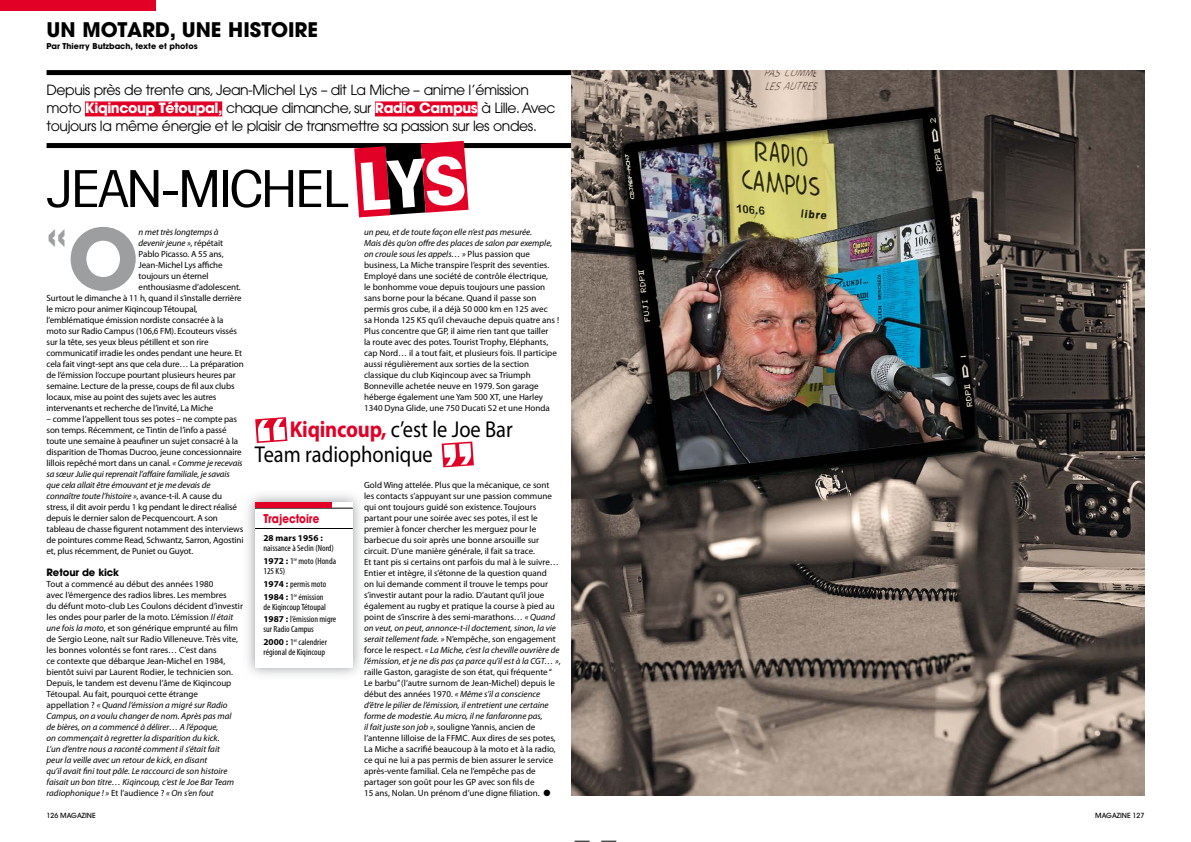
<style>
.page{position:relative;width:1191px;height:842px;background:#fff}
.page>*{position:absolute;margin:0;border:0;box-sizing:border-box;transform-origin:0 0}
.t1{font:condensed 51px "Avant Garde";letter-spacing:-.04em;color:#000;scale:1.18 1}
.t2{font:700 48.3px "Avant Garde";color:#9c9e9f}
.t3{font:23px/25px "Myriad Pro";color:#000;scale:.89 1}
.t4{font:700 20px "Avant Garde";color:#000}
.t5{font:14px/18px "Avant Garde";letter-spacing:-.03em;color:#000}
.t6{font:700 12px "Avant Garde";color:#e20026;scale:.85 1}
.t7{font:700 10px "Avant Garde";letter-spacing:-.01em;color:#000}
.t8{font:9px/11px "Myriad Pro";color:#000}
.t9{font:condensed 9px/12.8px "Myriad Pro";color:#000}
.t10{font:italic 9px "Myriad Pro";letter-spacing:-.01em;color:#000}
.t11{font:700 9px "Myriad Pro";color:#000}
.t12{font:700 8px "Avant Garde";color:#000}
.t13{font:500 7px "Avant Garde";color:#000}
.s1{font-weight:700;color:#fff}
.s2{font-size:83.3px}
.s3{font-style:normal}
.s4{font-style:italic}
.s5{font-weight:700;color:#e20026}
.s6{font-weight:700;font-stretch:normal}
</style>
<div class="page">
<div style="left:47px;top:70px;width:548px;height:5px;background:#000"></div>
<div style="left:47px;top:143px;width:548px;height:5px;background:#000"></div>
<svg style="left:255px;top:417px;width:32px;height:26px"></svg>
<hr style="left:255px;top:508px;width:98px;height:1px;background:#000">
<hr style="left:255px;top:528px;width:98px;height:1px;background:#000">
<div style="left:85px;top:101px;width:137px;height:15px;background:#e20026"></div>
<div style="left:375px;top:101px;width:102px;height:15px;background:#ef7387"></div>
<div style="left:0;top:0;width:156px;height:11px;background:#e20026"></div>
<img style="left:571px;top:70px;width:10px;height:726px">
<svg style="left:442px;top:441px;width:32px;height:26px"></svg>
<div style="left:255px;top:502px;width:76px;height:6px;background:#e20026"></div>
<img style="left:581px;top:70px;width:563px;height:726px">
<svg style="left:574px;top:840px;width:42px;height:2px"></svg>
<svg style="left:283px;top:102px;width:257px;height:116px"></svg>
<h3 class="t4" style="left:47px;top:16px;width:273px">UN MOTARD, UNE HISTOIRE</h3>
<p class="t12" style="left:47px;top:41px;width:153px">Par Thierry Butzbach, texte et photos</p>
<h3 class="t5" style="left:47px;top:81px;width:510px">Depuis près de trente ans, Jean-Michel Lys – dit La Miche – anime l’émission moto <span class="s1">Kiqincoup Tétoupal,</span> chaque dimanche, sur <span class="s1">Radio Campus</span> à Lille. Avec toujours la même énergie et le plaisir de transmettre sa passion sur les ondes.</h3>
<h1 class="t1" style="left:47px;top:157px;width:258px">JEAN-MICHEL</h1>
<h2 class="t2" style="left:47px;top:203px;width:94px">«<span class="s2">O</span></h2>
<p class="t10" style="left:139px;top:226px;width:81px">n met très longtemps à</p>
<p class="t10" style="left:139px;top:237px;width:86px">devenir jeune »<span class="s3">, répétait</span></p>
<p class="t8" style="left:139px;top:248px;width:86px">Pablo Picasso. A 55 ans,</p>
<p class="t8" style="left:139px;top:259px;width:86px">Jean-Michel Lys affiche</p>
<p class="t8" style="left:139px;top:270px;width:72px">toujours un éternel</p>
<p class="t8" style="left:139px;top:281px;width:104px">enthousiasme d’adolescent.</p>
<p class="t8" style="left:47px;top:292px;width:196px">Surtout le dimanche à 11 h, quand il s’installe derrière</p>
<p class="t8" style="left:47px;top:303px;width:152px">le micro pour animer Kiqincoup Tétoupal,</p>
<p class="t8" style="left:47px;top:314px;width:178px">l’emblématique émission nordiste consacrée à la</p>
<p class="t8" style="left:47px;top:325px;width:192px">moto sur Radio Campus (106,6 FM). Ecouteurs vissés</p>
<p class="t8" style="left:47px;top:336px;width:163px">sur la tête, ses yeux bleus pétillent et son rire</p>
<p class="t8" style="left:47px;top:347px;width:197px">communicatif irradie les ondes pendant une heure. Et</p>
<p class="t8" style="left:47px;top:358px;width:199px">cela fait vingt-sept ans que cela dure… La préparation</p>
<p class="t8" style="left:47px;top:369px;width:191px">de l’émission l’occupe pourtant plusieurs heures par</p>
<p class="t8" style="left:47px;top:380px;width:190px">semaine. Lecture de la presse, coups de fil aux clubs</p>
<p class="t8" style="left:47px;top:391px;width:171px">locaux, mise au point des sujets avec les autres</p>
<p class="t8" style="left:47px;top:402px;width:168px">intervenants et recherche de l’invité, La Miche</p>
<p class="t8" style="left:47px;top:413px;width:198px">– comme l’appellent tous ses potes – ne compte pas son temps. Récemment, ce Tintin de l’info a passé toute une semaine à peaufiner un sujet consacré à la disparition de Thomas Ducroo, jeune concessionnaire lillois repêché mort dans un canal. <span class="s4">« Comme je recevais sa sœur Julie qui reprenait l’affaire familiale, je savais que cela allait être émouvant et je me devais de connaître toute l’histoire »</span>, avance-t-il. A cause du stress, il dit avoir perdu 1 kg pendant le direct réalisé depuis le dernier salon de Pecquencourt. A son tableau de chasse figurent notamment des interviews de pointures comme Read, Schwantz, Sarron, Agostini et, plus récemment, de Puniet ou Guyot.</p>
<p class="t7" style="left:47px;top:566px;width:74px">Retour de kick</p>
<p class="t8" style="left:47px;top:578px;width:198px">Tout a commencé au début des années 1980<br>avec l’émergence des radios libres. Les membres<br>du défunt moto-club Les Coulons décident d’investir les ondes pour parler de la moto. L’émission <span class="s4">Il était une fois la moto</span>, et son générique emprunté au film de Sergio Leone, naît sur Radio Villeneuve. Très vite, les bonnes volontés se font rares… C’est dans<br>ce contexte que débarque Jean-Michel en 1984, bientôt suivi par Laurent Rodier, le technicien son.<br>Depuis, le tandem est devenu l’âme de Kiqincoup Tétoupal. Au fait, pourquoi cette étrange appellation ? <span class="s4">« Quand l’émission a migré sur Radio Campus, on a voulu changer de nom. Après pas mal<br>de bières, on a commencé à délirer… A l’époque,<br>on commençait à regretter la disparition du kick.<br>L’un d’entre nous a raconté comment il s’était fait<br>peur la veille avec un retour de kick, en disant<br>qu’il avait fini tout pâle. Le raccourci de son histoire faisait un bon titre… Kiqincoup, c’est le Joe Bar Team radiophonique ! »</span> Et l’audience ? <span class="s4">« On s’en fout</span></p>
<p class="t13" style="left:47px;top:811px;width:51px">126 MAGAZINE</p>
<p class="t8" style="left:364px;top:226px;width:196px"><span class="s4">un peu, et de toute façon elle n’est pas mesurée.<br>Mais dès qu’on offre des places de salon par exemple, on croule sous les appels… »</span> Plus passion que business, La Miche transpire l’esprit des seventies.<br>Employé dans une société de contrôle électrique,<br>le bonhomme voue depuis toujours une passion sans borne pour la bécane. Quand il passe son permis gros cube, il a déjà 50 000 km en 125 avec<br>sa Honda 125 K5 qu’il chevauche depuis quatre ans !<br>Plus concentre que GP, il aime rien tant que tailler<br>la route avec des potes. Tourist Trophy, Eléphants, cap Nord… il a tout fait, et plusieurs fois. Il participe aussi régulièrement aux sorties de la section classique du club Kiqincoup avec sa Triumph Bonneville achetée neuve en 1979. Son garage héberge également une Yam 500 XT, une Harley 1340 Dyna Glide, une 750 Ducati S2 et une Honda</p>
<h3 class="t3" style="left:255px;top:416px;width:291px;text-indent:35px"><span class="s5">Kiqincoup,</span> c’est le Joe Bar<br>Team radiophonique</h3>
<h3 class="t6" style="left:263px;top:510px;width:67px">Trajectoire</h3>
<p class="t11" style="left:263px;top:532px;width:61px">28 mars 1956 :</p>
<p class="t9" style="left:263px;top:542px;width:74px">naissance à Seclin (Nord)<br><span class="s6">1972 :</span> 1<sup>re</sup> moto (Honda</p>
<p class="t9" style="left:263px;top:564px;width:64px">125 K5)<br><span class="s6">1974 :</span> permis moto<br><span class="s6">1984 :</span> 1<sup>re</sup> émission</p>
<p class="t9" style="left:263px;top:600px;width:74px">de Kiqincoup Tétoupal<br><span class="s6">1987 :</span> l’émission migre</p>
<p class="t9" style="left:263px;top:623px;width:65px">sur Radio Campus<br><span class="s6">2000 :</span> 1<sup>er</sup> calendrier</p>
<p class="t9" style="left:263px;top:646px;width:63px">régional de Kiqincoup</p>
<p class="t8" style="left:364px;top:479px;width:198px">Gold Wing attelée. Plus que la mécanique, ce sont les contacts s’appuyant sur une passion commune qui ont toujours guidé son existence. Toujours partant pour une soirée avec ses potes, il est le premier à foncer chercher les merguez pour le barbecue du soir après une bonne arsouille sur circuit. D’une manière générale, il fait sa trace.<br>Et tant pis si certains ont parfois du mal à le suivre… Entier et intègre, il s’étonne de la question quand<br>on lui demande comment il trouve le temps pour s’investir autant pour la radio. D’autant qu’il joue également au rugby et pratique la course à pied au point de s’inscrire à des semi-marathons… <span class="s4">« Quand on veut, on peut, annonce-t-il doctement, sinon, la vie serait tellement fade. »</span> N’empêche, son engagement force le respect. <span class="s4">« La Miche, c’est la cheville ouvrière de l’émission, et je ne dis pas ça parce qu’il est à la CGT… »</span>, raille Gaston, garagiste de son état, qui fréquente “ Le barbu” (l’autre surnom de Jean-Michel) depuis le début des années 1970. <span class="s4">« Même s’il a conscience d’être le pilier de l’émission, il entretient une certaine forme de modestie. Au micro, il ne fanfaronne pas,<br>il fait juste son job »</span>, souligne Yannis, ancien de l’antenne lilloise de la FFMC. Aux dires de ses potes, La Miche a sacrifié beaucoup à la moto et à la radio, ce qui ne lui a pas permis de bien assurer le service après-vente familial. Cela ne l’empêche pas de partager son goût pour les GP avec son fils de<br>15 ans, Nolan. Un prénom d’une digne filiation. ●</p>
<p class="t13" style="left:1095px;top:811px;width:51px">MAGAZINE 127</p>
</div>
